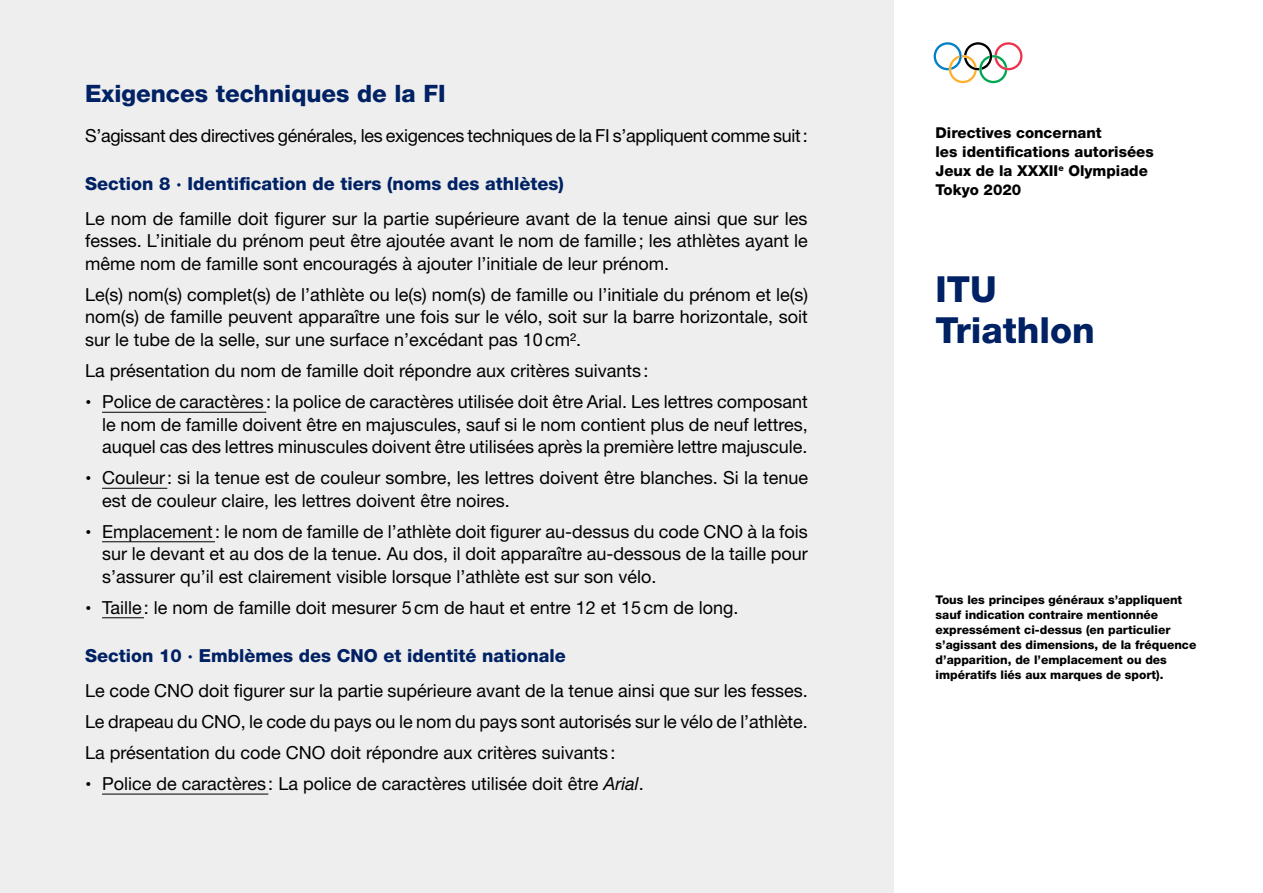
<style>
.page{position:relative;width:1263px;height:893px;background:#fff}
.page>*{position:absolute;margin:0;border:0;box-sizing:border-box;transform-origin:0 0}
.t1{font:800 36px/40.5px "Helvetica Neue LT Std";color:#002163}
.Text_Title{font:800 24px "Helvetica Neue LT Std";color:#002163}
.Text{font:18px/22.5px "Helvetica Neue LT Std";color:#000;text-align:justify}
.Text_Subtitle{font:800 18px "Helvetica Neue LT Std";color:#002163}
.t2{font:800 15px/18.8px "Helvetica Neue LT Std";color:#000}
.Note{font:800 12px/15px "Helvetica Neue LT Std";color:#000}
.s1{font-weight:800;font-size:21px}
.s2{font-style:italic}
</style>
<div class="page">
<div style="left:0;top:0;width:893px;height:893px;background:#eee"></div>
<svg style="left:934px;top:42px;width:88px;height:41px"></svg>
<hr style="left:102px;top:412px;width:164px;height:1px;background:#000">
<hr style="left:102px;top:488px;width:65px;height:1px;background:#000">
<hr style="left:102px;top:541px;width:113px;height:1px;background:#000">
<hr style="left:102px;top:617px;width:42px;height:1px;background:#000">
<hr style="left:102px;top:794px;width:166px;height:1px;background:#000">
<p class="Text_Title" style="left:85px;top:79px;width:362px">Exigences techniques de la FI</p>
<p class="Text" style="left:85px;top:124px;width:724px">S’agissant des directives générales, les exigences techniques de la FI s’appliquent comme suit:</p>
<p class="Text_Subtitle" style="left:85px;top:173px;width:480px">Section 8 · Identification de tiers (noms des athlètes)</p>
<p class="Text" style="left:85px;top:207px;width:724px">Le nom de famille doit figurer sur la partie supérieure avant de la tenue ainsi que sur les fesses. L’initiale du prénom peut être ajoutée avant le nom de famille; les athlètes ayant le même nom de famille sont encouragés à ajouter l’initiale de leur prénom.</p>
<p class="Text" style="left:85px;top:283px;width:724px">Le(s) nom(s) complet(s) de l’athlète ou le(s) nom(s) de famille ou l’initiale du prénom et le(s) nom(s) de famille peuvent apparaître une fois sur le vélo, soit sur la barre horizontale, soit sur le tube de la selle, sur une surface n’excédant pas 10cm2.</p>
<p class="Text" style="left:85px;top:359px;width:565px">La présentation du nom de famille doit répondre aux critères suivants :</p>
<p class="Text" style="left:102px;top:390px;width:707px;text-indent:-17px"><span class="s1">·</span> Police de caractères : la police de caractères utilisée doit être Arial. Les lettres composant le nom de famille doivent être en majuscules, sauf si le nom contient plus de neuf lettres, auquel cas des lettres minuscules doivent être utilisées après la première lettre majuscule.</p>
<p class="Text" style="left:102px;top:466px;width:707px;text-indent:-17px"><span class="s1">·</span> Couleur: si la tenue est de couleur sombre, les lettres doivent être blanches. Si la tenue est de couleur claire, les lettres doivent être noires.</p>
<p class="Text" style="left:102px;top:520px;width:707px;text-indent:-17px"><span class="s1">·</span> Emplacement: le nom de famille de l’athlète doit figurer au-dessus du code CNO à la fois sur le devant et au dos de la tenue. Au dos, il doit apparaître au-dessous de la taille pour s’assurer qu’il est clairement visible lorsque l’athlète est sur son vélo.</p>
<p class="Text" style="left:85px;top:596px;width:655px"><span class="s1">·</span> Taille: le nom de famille doit mesurer 5cm de haut et entre 12 et 15cm de long.</p>
<p class="Text_Subtitle" style="left:85px;top:644px;width:482px">Section 10 · Emblèmes des CNO et identité nationale</p>
<p class="Text" style="left:85px;top:679px;width:724px">Le code CNO doit figurer sur la partie supérieure avant de la tenue ainsi que sur les fesses.</p>
<p class="Text" style="left:85px;top:710px;width:724px">Le drapeau du CNO, le code du pays ou le nom du pays sont autorisés sur le vélo de l’athlète.</p>
<p class="Text" style="left:85px;top:741px;width:532px">La présentation du code CNO doit répondre aux critères suivants :</p>
<p class="Text" style="left:85px;top:772px;width:560px"><span class="s1">·</span> Police de caractères : La police de caractères utilisée doit être <span class="s2">Arial</span>.</p>
<p class="t2" style="left:935px;top:124px;width:220px">Directives concernant<br>les identifications autorisées<br>Jeux de la XXXII<sup>e</sup> Olympiade<br>Tokyo 2020</p>
<h1 class="t1" style="left:935px;top:269px;width:161px">ITU<br>Triathlon</h1>
<p class="Note" style="left:935px;top:592px;width:262px">Tous les principes généraux s’appliquent sauf indication contraire mentionnée expressément ci-dessus (en particulier s’agissant des dimensions, de la fréquence d’apparition, de l’emplacement ou des impératifs liés aux marques de sport).</p>
</div>
